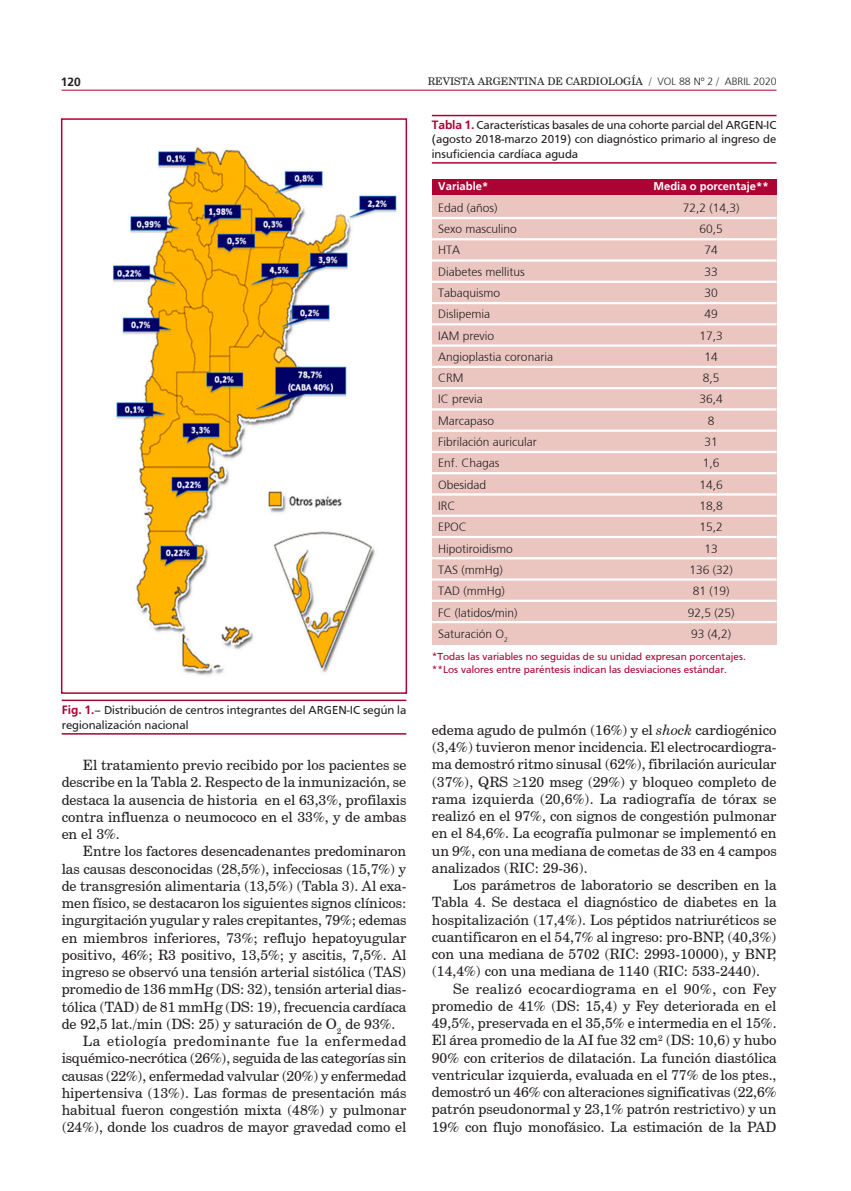
<style>
.page{position:relative;width:851px;height:1191px;background:#fff}
.page>*{position:absolute;margin:0;border:0;box-sizing:border-box;transform-origin:0 0}
.texto{font:14.25px/17.2px "Century Schoolbook BT";color:#231f20;text-align:justify}
.t1{font:12.75px "Times New Roman";color:#fff}
.tabla{font:300 12px "Frutiger";color:#231f20}
.tabla_tit_c_raya{font:12px/14.4px "Frutiger";color:#231f20;text-align:justify}
.epigrafe{font:12px/15px "Frutiger";color:#231f20}
.t2{font:700 12px "Frutiger";color:#231f20}
.tabla_cab_blanco{font:700 11.25px "Frutiger";color:#fff}
.tabla_pie{font:10.5px "Frutiger";color:#ab0333}
.t3{font:10.5px "Century Schoolbook BT";color:#231f20}
.s1{font-family:"Frutiger";font-weight:300}
.s2{font-weight:700;color:#ab0333}
.s3{font-style:italic}
</style>
<div class="page">
<hr style="left:62px;top:90px;width:714px;height:1px;background:#ab0333">
<div style="left:432px;top:194px;width:344px;height:451px;background:#ebc6c1"></div>
<div style="left:432px;top:179px;width:344px;height:15px;background:#ab0333"></div>
<hr style="left:432px;top:115px;width:344px;height:1px;background:#ab0333">
<hr style="left:432px;top:162px;width:344px;height:2px;background:#ab0333">
<hr style="left:432px;top:217px;width:344px;height:2px;background:#fff">
<hr style="left:432px;top:238px;width:344px;height:2px;background:#fff">
<hr style="left:432px;top:259px;width:344px;height:3px;background:#fff">
<hr style="left:432px;top:281px;width:344px;height:2px;background:#fff">
<hr style="left:432px;top:302px;width:344px;height:2px;background:#fff">
<hr style="left:432px;top:323px;width:344px;height:2px;background:#fff">
<hr style="left:432px;top:344px;width:344px;height:3px;background:#fff">
<hr style="left:432px;top:366px;width:344px;height:2px;background:#fff">
<hr style="left:432px;top:387px;width:344px;height:2px;background:#fff">
<hr style="left:432px;top:408px;width:344px;height:2px;background:#fff">
<hr style="left:432px;top:429px;width:344px;height:3px;background:#fff">
<hr style="left:432px;top:451px;width:344px;height:2px;background:#fff">
<hr style="left:432px;top:472px;width:344px;height:2px;background:#fff">
<hr style="left:432px;top:493px;width:344px;height:2px;background:#fff">
<hr style="left:432px;top:514px;width:344px;height:3px;background:#fff">
<hr style="left:432px;top:536px;width:344px;height:2px;background:#fff">
<hr style="left:432px;top:557px;width:344px;height:2px;background:#fff">
<hr style="left:432px;top:578px;width:344px;height:2px;background:#fff">
<hr style="left:432px;top:599px;width:344px;height:3px;background:#fff">
<hr style="left:432px;top:621px;width:344px;height:2px;background:#fff">
<hr style="left:62px;top:699px;width:344px;height:2px;background:#ab0333">
<hr style="left:62px;top:733px;width:344px;height:1px;background:#ab0333">
<img style="left:112px;top:147px;width:285px;height:529px">
<div style="left:61px;top:118px;width:346px;height:576px;border:2px solid #ab0333"></div>
<p class="t2" style="left:61px;top:75px;width:22px">120</p>
<p class="t3" style="left:427px;top:75px;width:350px">REVISTA ARGENTINA DE CARDIOLOGÍA / <span class="s1">VOL 88 Nº 2</span> / <span class="s1">ABRIL 2020</span></p>
<p class="tabla_tit_c_raya" style="left:432px;top:118px;width:346px"><span class="s2">Tabla 1.</span> Características basales de una cohorte parcial del ARGEN-IC (agosto 2018-marzo 2019) con diagnóstico primario al ingreso de insuficiencia cardíaca aguda</p>
<p class="tabla_cab_blanco" style="left:438px;top:180px;width:52px">Variable*</p>
<p class="tabla_cab_blanco" style="left:653px;top:180px;width:117px">Media o porcentaje**</p>
<p class="tabla" style="left:438px;top:201px;width:61px">Edad (años)</p>
<p class="tabla" style="left:682px;top:201px;width:58px">72,2 (14,3)</p>
<p class="tabla" style="left:438px;top:222px;width:80px">Sexo masculino</p>
<p class="tabla" style="left:699px;top:222px;width:25px">60,5</p>
<p class="tabla" style="left:438px;top:243px;width:24px">HTA</p>
<p class="tabla" style="left:704px;top:243px;width:15px">74</p>
<p class="tabla" style="left:438px;top:265px;width:88px">Diabetes mellitus</p>
<p class="tabla" style="left:704px;top:265px;width:15px">33</p>
<p class="tabla" style="left:438px;top:286px;width:64px">Tabaquismo</p>
<p class="tabla" style="left:704px;top:286px;width:15px">30</p>
<p class="tabla" style="left:438px;top:307px;width:53px">Dislipemia</p>
<p class="tabla" style="left:704px;top:307px;width:15px">49</p>
<p class="tabla" style="left:438px;top:328px;width:58px">IAM previo</p>
<p class="tabla" style="left:699px;top:328px;width:25px">17,3</p>
<p class="tabla" style="left:438px;top:350px;width:116px">Angioplastia coronaria</p>
<p class="tabla" style="left:704px;top:350px;width:15px">14</p>
<p class="tabla" style="left:438px;top:371px;width:27px">CRM</p>
<p class="tabla" style="left:702px;top:371px;width:18px">8,5</p>
<p class="tabla" style="left:438px;top:392px;width:46px">IC previa</p>
<p class="tabla" style="left:699px;top:392px;width:25px">36,4</p>
<p class="tabla" style="left:438px;top:414px;width:58px">Marcapaso</p>
<p class="tabla" style="left:707px;top:414px;width:8px">8</p>
<p class="tabla" style="left:438px;top:435px;width:100px">Fibrilación auricular</p>
<p class="tabla" style="left:704px;top:435px;width:15px">31</p>
<p class="tabla" style="left:438px;top:456px;width:63px">Enf. Chagas</p>
<p class="tabla" style="left:702px;top:456px;width:18px">1,6</p>
<p class="tabla" style="left:438px;top:478px;width:50px">Obesidad</p>
<p class="tabla" style="left:699px;top:478px;width:25px">14,6</p>
<p class="tabla" style="left:438px;top:499px;width:19px">IRC</p>
<p class="tabla" style="left:699px;top:499px;width:25px">18,8</p>
<p class="tabla" style="left:438px;top:520px;width:30px">EPOC</p>
<p class="tabla" style="left:699px;top:520px;width:25px">15,2</p>
<p class="tabla" style="left:438px;top:541px;width:76px">Hipotiroidismo</p>
<p class="tabla" style="left:704px;top:541px;width:15px">13</p>
<p class="tabla" style="left:438px;top:563px;width:66px">TAS (mmHg)</p>
<p class="tabla" style="left:689px;top:563px;width:45px">136 (32)</p>
<p class="tabla" style="left:438px;top:584px;width:68px">TAD (mmHg)</p>
<p class="tabla" style="left:692px;top:584px;width:38px">81 (19)</p>
<p class="tabla" style="left:438px;top:605px;width:81px">FC (latidos/min)</p>
<p class="tabla" style="left:687px;top:605px;width:48px">92,5 (25)</p>
<p class="tabla" style="left:438px;top:627px;width:71px">Saturación O<sub>2</sub></p>
<p class="tabla" style="left:691px;top:627px;width:42px">93 (4,2)</p>
<p class="tabla_pie" style="left:432px;top:650px;width:315px">*Todas las variables no seguidas de su unidad expresan porcentajes.</p>
<p class="tabla_pie" style="left:432px;top:664px;width:297px">**Los valores entre paréntesis indican las desviaciones estándar.</p>
<p class="t1" style="left:172px;top:148px;width:5px">,</p>
<p class="t1" style="left:299px;top:168px;width:5px">,</p>
<p class="t1" style="left:371px;top:194px;width:5px">,</p>
<p class="t1" style="left:213px;top:202px;width:5px">,</p>
<p class="t1" style="left:141px;top:214px;width:5px">,</p>
<p class="t1" style="left:267px;top:214px;width:5px">,</p>
<p class="t1" style="left:231px;top:231px;width:5px">,</p>
<p class="t1" style="left:322px;top:250px;width:5px">,</p>
<p class="t1" style="left:274px;top:260px;width:5px">,</p>
<p class="t1" style="left:122px;top:263px;width:5px">,</p>
<p class="t1" style="left:304px;top:303px;width:5px">,</p>
<p class="t1" style="left:136px;top:314px;width:5px">,</p>
<p class="t1" style="left:307px;top:364px;width:5px">,</p>
<p class="t1" style="left:219px;top:369px;width:5px">,</p>
<p class="t1" style="left:130px;top:399px;width:5px">,</p>
<p class="t1" style="left:196px;top:420px;width:5px">,</p>
<p class="t1" style="left:182px;top:474px;width:5px">,</p>
<p class="t1" style="left:171px;top:542px;width:5px">,</p>
<p class="epigrafe" style="left:62px;top:702px;width:346px"><span class="s2">Fig. 1.</span>– Distribución de centros integrantes del ARGEN-IC según la regionalización nacional</p>
<p class="texto" style="left:62px;top:756px;width:346px;text-indent:21px">El tratamiento previo recibido por los pacientes se describe en la Tabla 2. Respecto de la inmunización, se destaca la ausencia de historia en el 63,3%, profilaxis contra influenza o neumococo en el 33%, y de ambas en el 3%.</p>
<p class="texto" style="left:62px;top:842px;width:346px;text-indent:21px">Entre los factores desencadenantes predominaron las causas desconocidas (28,5%), infecciosas (15,7%) y de transgresión alimentaria (13,5%) (Tabla 3). Al exa&shy;men físico, se destacaron los siguientes signos clínicos: ingurgitación yugular y rales crepitantes, 79%; edemas en miembros inferiores, 73%; reflujo hepatoyugular positivo, 46%; R3 positivo, 13,5%; y ascitis, 7,5%. Al ingreso se observó una tensión arterial sistólica (TAS) promedio de 136 mmHg (DS: 32), tensión arterial dias&shy;tólica (TAD) de 81 mmHg (DS: 19), frecuencia cardíaca de 92,5 lat./min (DS: 25) y saturación de O<sub>2</sub> de 93%.</p>
<p class="texto" style="left:62px;top:1032px;width:346px;text-indent:21px">La etiología predominante fue la enfermedad isquémico-necrótica (26%), seguida de las categorías sin causas (22%), enfermedad valvular (20%) y enfermedad hipertensiva (13%). Las formas de presentación más habitual fueron congestión mixta (48%) y pulmonar (24%), donde los cuadros de mayor gravedad como el</p>
<p class="texto" style="left:432px;top:721px;width:346px">edema agudo de pulmón (16%) y el <span class="s3">shock</span> cardiogénico (3,4%) tuvieron menor incidencia. El electrocardiogra&shy;ma demostró ritmo sinusal (62%), fibrilación auricular (37%), QRS ≥120 mseg (29%) y bloqueo completo de rama izquierda (20,6%). La radiografía de tórax se realizó en el 97%, con signos de congestión pulmonar en el 84,6%. La ecografía pulmonar se implementó en un 9%, con una mediana de cometas de 33 en 4 campos analizados (RIC: 29-36).</p>
<p class="texto" style="left:432px;top:876px;width:346px;text-indent:21px">Los parámetros de laboratorio se describen en la Tabla 4. Se destaca el diagnóstico de diabetes en la hospitalización (17,4%). Los péptidos natriuréticos se cuantificaron en el 54,7% al ingreso: pro-BNP, (40,3%) con una mediana de 5702 (RIC: 2993-10000), y BNP, (14,4%) con una mediana de 1140 (RIC: 533-2440).</p>
<p class="texto" style="left:432px;top:979px;width:346px;text-indent:21px">Se realizó ecocardiograma en el 90%, con Fey promedio de 41% (DS: 15,4) y Fey deteriorada en el 49,5%, preservada en el 35,5% e intermedia en el 15%.<br>El área promedio de la AI fue 32 cm<sup>2</sup> (DS: 10,6) y hubo 90% con criterios de dilatación. La función diastólica ventricular izquierda, evaluada en el 77% de los ptes., demostró un 46% con alteraciones significativas (22,6% patrón pseudonormal y 23,1% patrón restrictivo) y un 19% con flujo monofásico. La estimación de la PAD</p>
</div>
